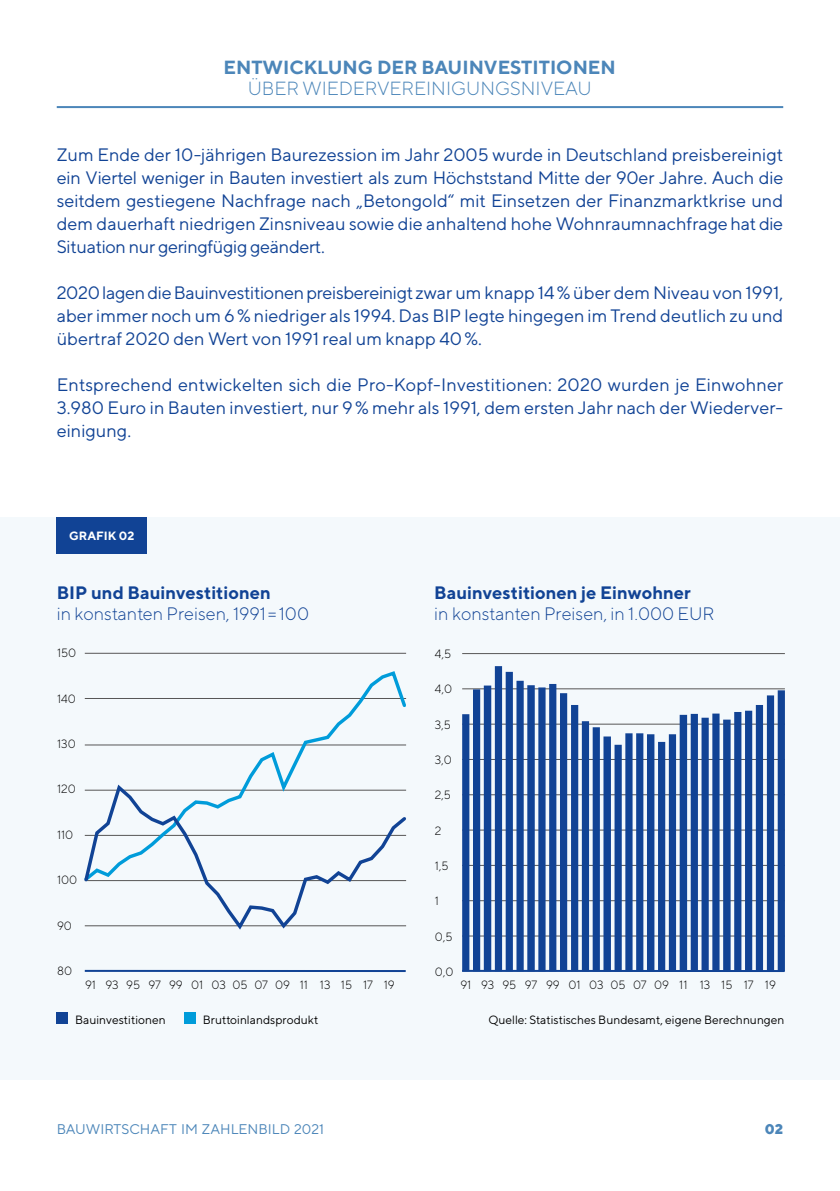
<style>
.page{position:relative;width:840px;height:1191px;background:#fff}
.page>*{position:absolute;margin:0;border:0;box-sizing:border-box;transform-origin:0 0}
.t1{font:700 19px "TT Norms";color:#4c86b9}
.t2{font:300 19px "TT Norms";color:#4c86b9}
.t3{font:18px/23px "TT Norms";color:#114395;text-align:justify}
.t4{font:300 18px "TT Norms";color:#114395}
.t5{font:700 18px "TT Norms";color:#114395}
.t6{font:14px "TT Norms";color:#4c86b9}
.t7{font:800 14px "TT Norms";color:#4c86b9}
.t8{font:300 12px "TT Norms";color:#000}
.t9{font:12px "TT Norms";color:#000}
.t10{font:700 12px "TT Norms";color:#fff}
</style>
<div class="page">
<div style="left:0;top:517px;width:839px;height:562px;background:#f4f9fc"></div>
<hr style="left:57px;top:106px;width:725px;height:2px;background:#4c86b9">
<div style="left:57px;top:1012px;width:11px;height:11px;background:#114395"></div>
<div style="left:184px;top:1012px;width:12px;height:11px;background:#009cda"></div>
<hr style="left:85px;top:653px;width:321px;height:1px;background:#575656">
<hr style="left:88px;top:970px;width:317px;height:2px;background:#114395">
<svg style="left:84px;top:671px;width:323px;height:110px"></svg>
<svg style="left:84px;top:781px;width:323px;height:149px"></svg>
<hr style="left:462px;top:653px;width:322px;height:1px;background:#575656">
<svg style="left:462px;top:666px;width:322px;height:304px;fill:#114395"></svg>
<hr style="left:465px;top:970px;width:319px;height:2px;background:#114395">
<div style="left:57px;top:517px;width:90px;height:37px;background:#114395"></div>
<p class="t1" style="left:223px;top:55px;width:394px">ENTWICKLUNG DER BAUINVESTITIONEN</p>
<p class="t2" style="left:247px;top:77px;width:345px">ÜBER WIEDERVEREINIGUNGSNIVEAU</p>
<p class="t3" style="left:57px;top:142px;width:727px">Zum Ende der 10-jährigen Baurezession im Jahr 2005 wurde in Deutschland preisbereinigt ein Viertel weniger in Bauten investiert als zum Höchststand Mitte der 90er Jahre. Auch die seitdem gestiegene Nachfrage nach „Betongold“ mit Einsetzen der Finanzmarktkrise und dem dauerhaft niedrigen Zinsniveau sowie die anhaltend hohe Wohnraumnachfrage hat die Situation nur geringfügig geändert.</p>
<p class="t3" style="left:57px;top:281px;width:727px">2020 lagen die Bauinvestitionen preisbereinigt zwar um knapp 14% über dem Niveau von 1991, aber immer noch um 6% niedriger als 1994. Das BIP legte hingegen im Trend deutlich zu und übertraf 2020 den Wert von 1991 real um knapp 40%.</p>
<p class="t3" style="left:57px;top:373px;width:727px">Entsprechend entwickelten sich die Pro-Kopf-Investitionen: 2020 wurden je Einwohner 3.980 Euro in Bauten investiert, nur 9% mehr als 1991, dem ersten Jahr nach der Wiederver&shy;einigung.</p>
<p class="t10" style="left:69px;top:528px;width:67px">GRAFIK 02</p>
<p class="t5" style="left:57px;top:581px;width:215px">BIP und Bauinvestitionen</p>
<p class="t4" style="left:57px;top:602px;width:254px">in konstanten Preisen, 1991=100</p>
<p class="t5" style="left:434px;top:581px;width:258px">Bauinvestitionen je Einwohner</p>
<p class="t4" style="left:434px;top:602px;width:281px">in konstanten Preisen, in 1.000 EUR</p>
<p class="t8" style="left:57px;top:645px;width:21px">150</p>
<p class="t8" style="left:57px;top:691px;width:20px">140</p>
<p class="t8" style="left:57px;top:736px;width:20px">130</p>
<p class="t8" style="left:57px;top:782px;width:20px">120</p>
<p class="t8" style="left:57px;top:827px;width:18px">110</p>
<p class="t8" style="left:57px;top:872px;width:22px">100</p>
<p class="t8" style="left:57px;top:918px;width:16px">90</p>
<p class="t8" style="left:57px;top:963px;width:16px">80</p>
<p class="t8" style="left:434px;top:646px;width:18px">4,5</p>
<p class="t8" style="left:434px;top:682px;width:19px">4,0</p>
<p class="t8" style="left:434px;top:717px;width:17px">3,5</p>
<p class="t8" style="left:434px;top:752px;width:18px">3,0</p>
<p class="t8" style="left:434px;top:787px;width:17px">2,5</p>
<p class="t8" style="left:434px;top:823px;width:8px">2</p>
<p class="t8" style="left:434px;top:858px;width:15px">1,5</p>
<p class="t8" style="left:434px;top:893px;width:6px">1</p>
<p class="t8" style="left:434px;top:929px;width:19px">0,5</p>
<p class="t8" style="left:434px;top:964px;width:20px">0,0</p>
<p class="t8" style="left:85px;top:977px;width:311px">91 93 95 97 99 01 03 05 07 09 11 13 15 17 19</p>
<p class="t8" style="left:460px;top:977px;width:317px">91 93 95 97 99 01 03 05 07 09 11 13 15 17 19</p>
<p class="t9" style="left:75px;top:1012px;width:92px">Bauinvestitionen</p>
<p class="t9" style="left:203px;top:1012px;width:117px">Bruttoinlandsprodukt</p>
<p class="t9" style="left:488px;top:1012px;width:297px">Quelle: Statistisches Bundesamt, eigene Berechnungen</p>
<p class="t6" style="left:57px;top:1120px;width:269px">BAUWIRTSCHAFT IM ZAHLENBILD 2021</p>
<p class="t7" style="left:764px;top:1120px;width:20px">02</p>
</div>
